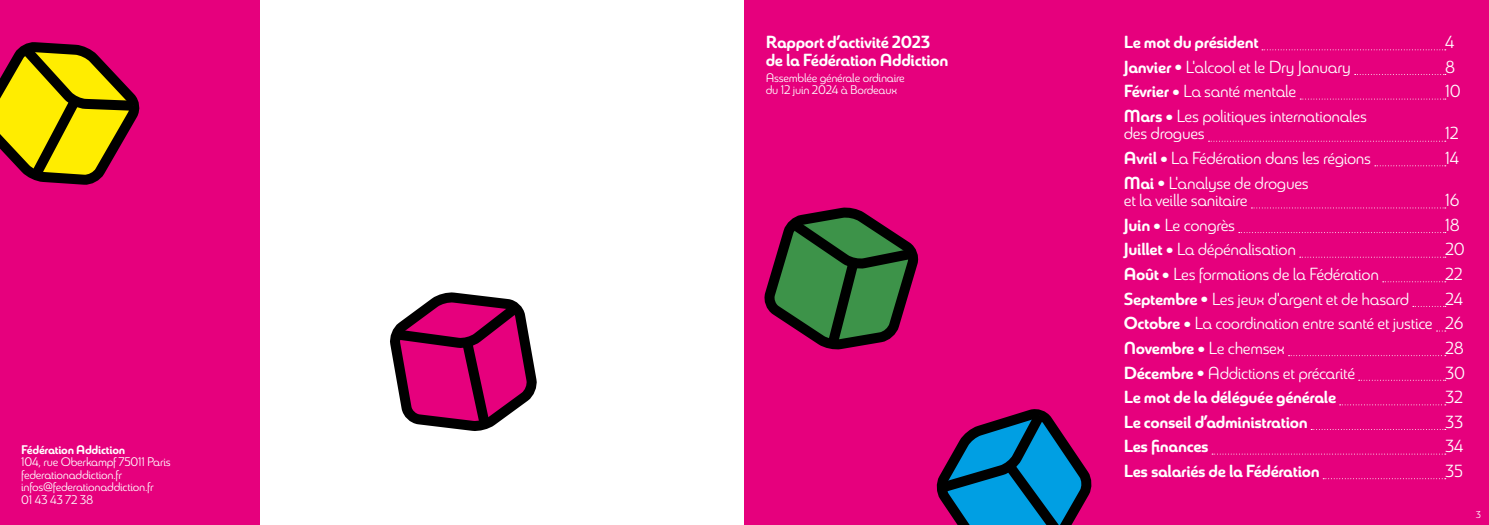
<style>
.page{position:relative;width:1489px;height:525px;background:#fff}
.page>*{position:absolute;margin:0;border:0;box-sizing:border-box;transform-origin:0 0}
.t1{font:17.5px/17.5px "Sangli Nor Reg";letter-spacing:-.02em;color:#fff}
.t2{font:17.5px/17.5px "Sangli Nor Bol";letter-spacing:-.02em;color:#fff}
.t3{font:12.5px/12.5px "Sangli Nor Reg";letter-spacing:-.02em;color:#fff}
.t4{font:12.5px "Sangli Nor Bol";letter-spacing:-.02em;color:#fff}
.t5{font:10px "Sangli Nor Reg";color:#fff}
.s1{font-family:"Sangli Nor Bol"}
.s2{font-family:"Sangli Nor Reg"}
</style>
<div class="page">
<div style="left:744px;top:0;width:744px;height:524px;background:#e6007d"></div>
<div style="left:0;top:0;width:260px;height:524px;background:#e6007d"></div>
<svg style="left:0;top:42px;width:140px;height:143px"></svg>
<svg style="left:764px;top:207px;width:155px;height:143px"></svg>
<svg style="left:936px;top:409px;width:156px;height:115px"></svg>
<svg style="left:390px;top:292px;width:147px;height:139px"></svg>
<svg style="left:1261px;top:49px;width:184px;height:1px"></svg>
<svg style="left:1354px;top:74px;width:91px;height:1px"></svg>
<svg style="left:1300px;top:99px;width:145px;height:1px"></svg>
<svg style="left:1208px;top:141px;width:237px;height:1px"></svg>
<svg style="left:1374px;top:165px;width:71px;height:1px"></svg>
<svg style="left:1251px;top:207px;width:194px;height:1px"></svg>
<svg style="left:1238px;top:232px;width:207px;height:1px"></svg>
<svg style="left:1299px;top:256px;width:146px;height:1px"></svg>
<svg style="left:1382px;top:281px;width:63px;height:1px"></svg>
<svg style="left:1412px;top:306px;width:33px;height:1px"></svg>
<svg style="left:1288px;top:355px;width:157px;height:1px"></svg>
<svg style="left:1358px;top:379px;width:87px;height:1px"></svg>
<svg style="left:1339px;top:404px;width:106px;height:1px"></svg>
<svg style="left:1310px;top:429px;width:135px;height:1px"></svg>
<svg style="left:1211px;top:453px;width:234px;height:1px"></svg>
<svg style="left:1322px;top:478px;width:123px;height:1px"></svg>
<p class="t4" style="left:21px;top:441px;width:105px">Fédération Addiction</p>
<p class="t3" style="left:21px;top:456px;width:151px">104, rue Oberkampf 75011 Paris federationaddiction.fr infos@federationaddiction.fr<br>01 43 43 72 38</p>
<p class="t2" style="left:765px;top:34px;width:184px">Rapport d’activité 2023 de la Fédération Addiction</p>
<p class="t3" style="left:765px;top:71px;width:140px">Assemblée générale ordinaire du 12 juin 2024 à Bordeaux</p>
<p class="t2" style="left:1123px;top:34px;width:136px">Le mot du président</p>
<p class="t1" style="left:1444px;top:34px;width:11px">4</p>
<p class="t1" style="left:1123px;top:58px;width:229px"><span class="s1">Janvier •</span> L'alcool et le Dry January</p>
<p class="t1" style="left:1444px;top:58px;width:12px">8</p>
<p class="t1" style="left:1123px;top:83px;width:174px"><span class="s1">Février •</span> La santé mentale</p>
<p class="t1" style="left:1444px;top:83px;width:17px">10</p>
<p class="t1" style="left:1123px;top:108px;width:245px"><span class="s1">Mars •</span> Les politiques internationales des drogues</p>
<p class="t1" style="left:1444px;top:125px;width:15px">12</p>
<p class="t1" style="left:1123px;top:150px;width:249px"><span class="s1">Avril •</span> La Fédération dans les régions</p>
<p class="t1" style="left:1444px;top:150px;width:15px">14</p>
<p class="t1" style="left:1123px;top:174px;width:186px"><span class="s1">Mai •</span> L'analyse de drogues et la veille sanitaire</p>
<p class="t1" style="left:1444px;top:192px;width:16px">16</p>
<p class="t1" style="left:1123px;top:216px;width:113px"><span class="s1">Juin •</span> Le congrès</p>
<p class="t1" style="left:1444px;top:216px;width:16px">18</p>
<p class="t1" style="left:1123px;top:241px;width:174px"><span class="s1">Juillet •</span> La dépénalisation</p>
<p class="t1" style="left:1444px;top:241px;width:21px">20</p>
<p class="t1" style="left:1123px;top:266px;width:257px"><span class="s1">Août •</span> Les formations de la Fédération</p>
<p class="t1" style="left:1444px;top:266px;width:19px">22</p>
<p class="t1" style="left:1123px;top:290px;width:287px"><span class="s1">Septembre •</span> Les jeux d'argent et de hasard</p>
<p class="t1" style="left:1123px;top:287px;width:341px;line-height:24.6px;text-align:right">24<br><span class="s1">Octobre •</span> La coordination entre santé et justice 26</p>
<p class="t2" style="left:1123px;top:339px;width:162px">Novembre • <span class="s2">Le chemsex</span></p>
<p class="t1" style="left:1444px;top:339px;width:20px">28</p>
<p class="t1" style="left:1123px;top:364px;width:232px"><span class="s1">Décembre •</span> Addictions et précarité</p>
<p class="t1" style="left:1444px;top:364px;width:21px">30</p>
<p class="t2" style="left:1123px;top:388px;width:214px">Le mot de la déléguée générale</p>
<p class="t1" style="left:1444px;top:389px;width:19px">32</p>
<p class="t2" style="left:1123px;top:413px;width:185px">Le conseil d’administration</p>
<p class="t1" style="left:1444px;top:413px;width:19px">33</p>
<p class="t2" style="left:1123px;top:438px;width:86px">Les finances</p>
<p class="t1" style="left:1444px;top:438px;width:20px">34</p>
<p class="t2" style="left:1123px;top:462px;width:197px">Les salariés de la Fédération</p>
<p class="t1" style="left:1444px;top:462px;width:19px">35</p>
<p class="t5" style="left:1475px;top:508px;width:7px">3</p>
</div>
